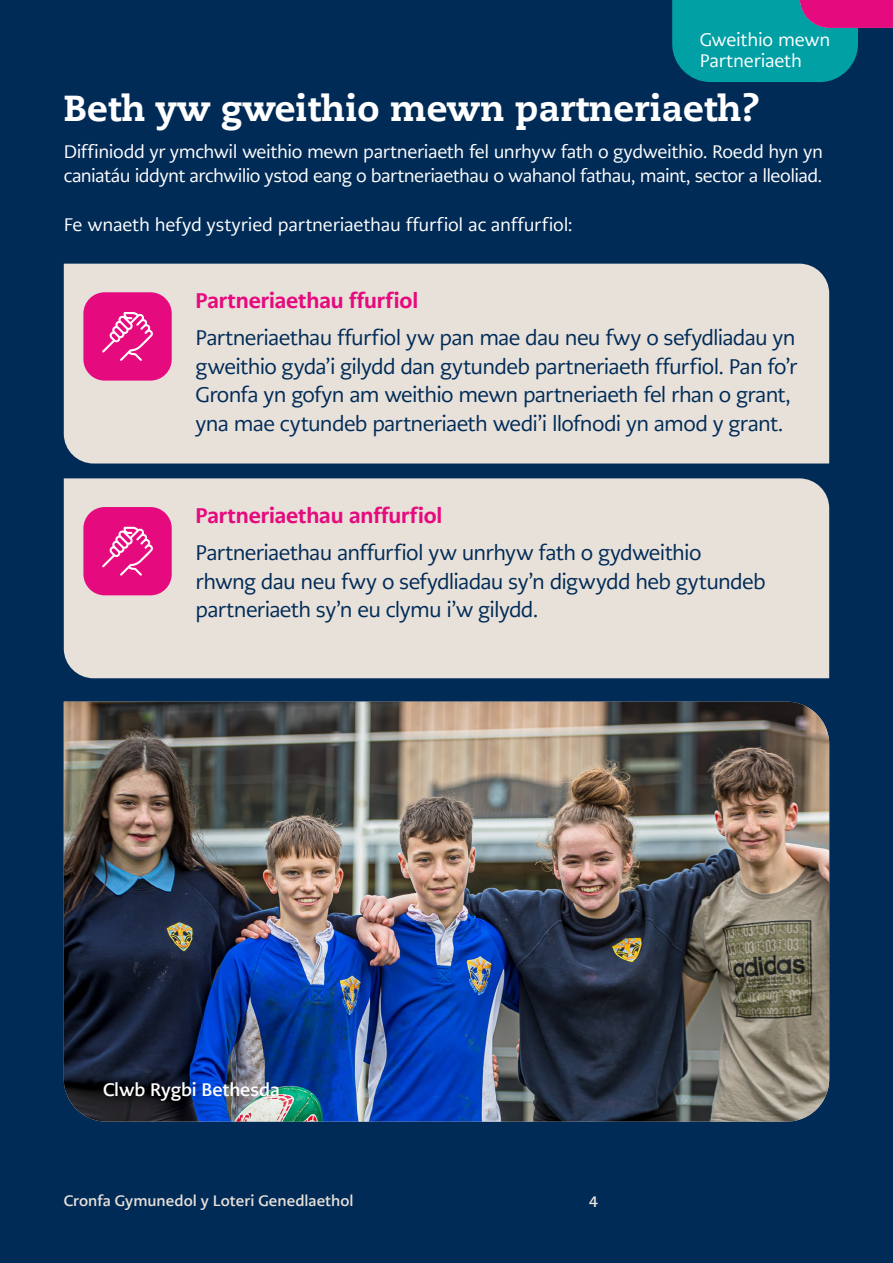
<style>
.page{position:relative;width:893px;height:1263px;background:#002b57}
.page>*{position:absolute;margin:0;border:0;box-sizing:border-box;transform-origin:0 0}
.t1{font:800 36px "Caecilia LT Pro 85";color:#fff}
.t2{font:21px/28.5px "PMN Caecilia Sans Text";letter-spacing:-.035em;color:#002b57}
.t3{font:800 21px "PMN Caecilia Sans Text";letter-spacing:-.005em;color:#e50b7e}
.t4{font:18px/21px "PMN Caecilia Sans Text";letter-spacing:-.02em;color:#fff}
.t5{font:700 18px "PMN Caecilia Sans Text";letter-spacing:-.01em;color:#fff}
.t6{font:700 15px "PMN Caecilia Sans Text";color:#e8e1da}
</style>
<div class="page">
<svg style="left:672px;top:0;width:221px;height:82px;background:#1e7b94"></svg>
<div style="left:64px;top:264px;width:765px;height:199px;background:#e8e1da"></div>
<div style="left:64px;top:478px;width:765px;height:200px;background:#e8e1da"></div>
<img style="left:64px;top:702px;width:765px;height:419px">
<div style="left:83px;top:292px;width:89px;height:89px;background:#e50b7e;border-radius:21px"></div>
<svg style="left:102px;top:312px;width:51px;height:49px"></svg>
<div style="left:83px;top:507px;width:89px;height:88px;background:#e50b7e;border-radius:21px"></div>
<svg style="left:102px;top:527px;width:51px;height:49px"></svg>
<p class="t4" style="left:700px;top:30px;width:132px">Gweithio mewn<br>Partneriaeth</p>
<h1 class="t1" style="left:64px;top:83px;width:697px">Beth yw gweithio mewn partneriaeth?</h1>
<p class="t4" style="left:64px;top:139px;width:761px;line-height:24px">Diffiniodd yr ymchwil weithio mewn partneriaeth fel unrhyw fath o gydweithio. Roedd hyn yn caniatáu iddynt archwilio ystod eang o bartneriaethau o wahanol fathau, maint, sector a lleoliad.</p>
<p class="t4" style="left:64px;top:214px;width:510px">Fe wnaeth hefyd ystyried partneriaethau ffurfiol ac anffurfiol:</p>
<p class="t3" style="left:196px;top:287px;width:224px">Partneriaethau ffurfiol</p>
<p class="t2" style="left:196px;top:324px;width:603px">Partneriaethau ffurfiol yw pan mae dau neu fwy o sefydliadau yn gweithio gyda’i gilydd dan gytundeb partneriaeth ffurfiol. Pan fo’r Gronfa yn gofyn am weithio mewn partneriaeth fel rhan o grant, yna mae cytundeb partneriaeth wedi’i llofnodi yn amod y grant.</p>
<p class="t3" style="left:196px;top:502px;width:248px">Partneriaethau anffurfiol</p>
<p class="t2" style="left:196px;top:538px;width:572px">Partneriaethau anffurfiol yw unrhyw fath o gydweithio rhwng dau neu fwy o sefydliadau sy’n digwydd heb gytundeb partneriaeth sy’n eu clymu i’w gilydd.</p>
<p class="t5" style="left:103px;top:1078px;width:178px">Clwb Rygbi Bethesda</p>
<p class="t6" style="left:64px;top:1191px;width:291px">Cronfa Gymunedol y Loteri Genedlaethol</p>
<p class="t6" style="left:589px;top:1191px;width:10px">4</p>
</div>
